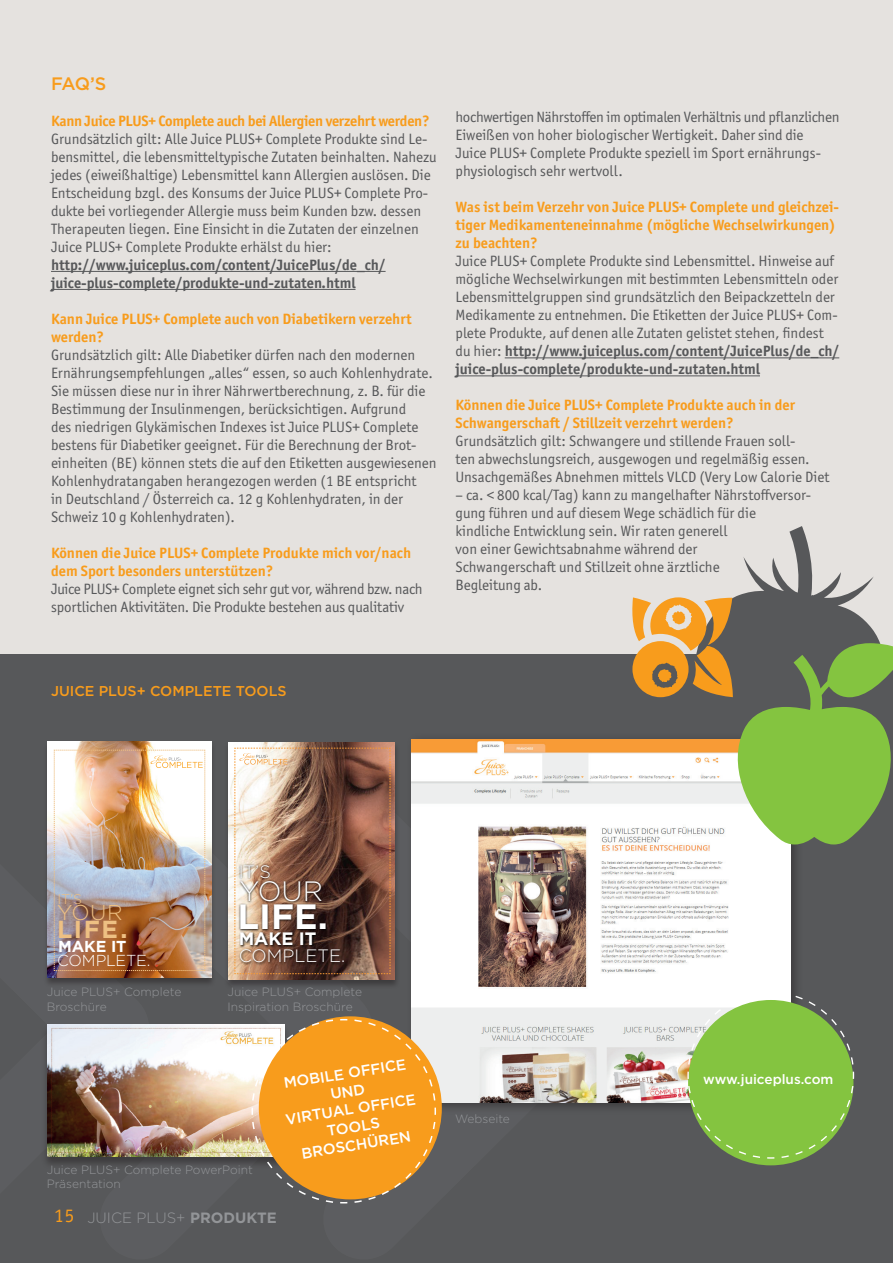
<style>
.page{position:relative;width:893px;height:1263px;background:#e5e2df}
.page>*{position:absolute;margin:0;border:0;box-sizing:border-box;transform-origin:0 0}
.t1{font:700 35.1px "Gotham";color:#fff}
.t2{font:300 28.05px "Gotham";color:#fff}
.t3{font:700 24.6px "Gotham";color:#eec083}
.t4{font:300 21.45px "Gotham";color:#eec083}
.t5{font:300 18px "Gotham";color:#fff}
.t6{font:700 18px "Gotham";color:#fff}
.t7{font:500 18px "Gotham";color:#f89c1c}
.t8{font:300 15.9px "Gotham";letter-spacing:-.015em;color:#fff}
.t9{font:700 15.9px "Gotham";letter-spacing:-.01em;color:#fff}
.t10{font:15px/18px "Officina Sans ITC Pro";color:#57585a}
.t11{font:700 15px/18px "Officina Sans ITC Pro";color:#f89c1c}
.t12{font:700 15px/18px "Officina Sans ITC Pro";color:#57585a}
.t13{font:700 15px "Officina Sans ITC Pro";letter-spacing:-.02em;color:#f89c1c}
.t14{font:500 15px/18px "Gotham";color:#fff;text-align:center}
.t15{font:300 14.85px "Gotham";color:#939598}
.t16{font:500 14.25px "Gotham";color:#f89c1c}
.t17{font:300 13.95px "Gotham";color:#eec083}
.t18{font:500 13.5px "Gotham";color:#fff}
.t19{font:300 12px/14.4px "Gotham";color:#939598}
.s1{font-weight:700}
.s2{font-family:"Officina Sans ITC Pro";font-weight:400;font-size:19.2px;color:#f89c1c}
</style>
<div class="page">
<hr style="left:51px;top:271px;width:335px;height:1px;background:#57585a">
<hr style="left:51px;top:289px;width:305px;height:1px;background:#57585a">
<hr style="left:505px;top:357px;width:334px;height:1px;background:#57585a">
<hr style="left:455px;top:375px;width:305px;height:1px;background:#57585a">
<div style="left:0;top:655px;width:893px;height:608px;background:#57585a"></div>
<svg style="left:735px;top:526px;width:139px;height:71px"></svg>
<div style="left:406px;top:733px;width:397px;height:382px;background:#231f20;opacity:.5"></div>
<img style="left:412px;top:739px;width:379px;height:364px">
<svg style="left:687px;top:991px;width:168px;height:168px;background:#8ab957"></svg>
<div style="left:43px;top:741px;width:174px;height:246px;background:#231f20;opacity:.5"></div>
<img style="left:48px;top:742px;width:163px;height:236px">
<img style="left:54px;top:750px;width:152px;height:221px">
<svg style="left:213px;top:978px;width:4px;height:5px"></svg>
<svg style="left:631px;top:597px;width:262px;height:247px"></svg>
<div style="left:224px;top:742px;width:176px;height:247px;background:#231f20;opacity:.5"></div>
<img style="left:229px;top:742px;width:166px;height:237px">
<svg style="left:234px;top:748px;width:157px;height:226px;background:#92705f"></svg>
<svg style="left:238px;top:863px;width:90px;height:68px;background:#785b4b"></svg>
<svg style="left:238px;top:931px;width:109px;height:34px;background:#593e31"></svg>
<div style="left:42px;top:1024px;width:249px;height:145px;background:#231f20;opacity:.5"></div>
<img style="left:48px;top:1025px;width:203px;height:132px">
<svg style="left:251px;top:1018px;width:186px;height:186px;background:#df9a3a"></svg>
<p class="t7" style="left:51px;top:72px;width:57px">FAQ’S</p>
<p class="t13" style="left:51px;top:111px;width:380px">Kann Juice PLUS+ Complete auch bei Allergien verzehrt werden?</p>
<p class="t10" style="left:51px;top:130px;width:387px">Grundsätzlich gilt: Alle Juice PLUS+ Complete Produkte sind Le&shy;bensmittel, die lebensmitteltypische Zutaten beinhalten. Nahezu jedes (eiweißhaltige) Lebensmittel kann Allergien auslösen. Die Entscheidung bzgl. des Konsums der Juice PLUS+ Complete Pro&shy;dukte bei vorliegender Allergie muss beim Kunden bzw. dessen Therapeuten liegen. Eine Einsicht in die Zutaten der einzelnen Juice PLUS+ Complete Produkte erhälst du hier:</p>
<p class="t12" style="left:51px;top:256px;width:336px">http://www.juiceplus.com/content/JuicePlus/de_ch/ juice-plus-complete/produkte-und-zutaten.html</p>
<p class="t11" style="left:51px;top:310px;width:362px">Kann Juice PLUS+ Complete auch von Diabetikern verzehrt werden?</p>
<p class="t10" style="left:51px;top:346px;width:387px">Grundsätzlich gilt: Alle Diabetiker dürfen nach den modernen Ernährungsempfehlungen „alles“ essen, so auch Kohlenhydrate.<br>Sie müssen diese nur in ihrer Nährwertberechnung, z. B. für die Bestimmung der Insulinmengen, berücksichtigen. Aufgrund<br>des niedrigen Glykämischen Indexes ist Juice PLUS+ Complete bestens für Diabetiker geeignet. Für die Berechnung der Brot&shy;einheiten (BE) können stets die auf den Etiketten ausgewiesenen Kohlenhydratangaben herangezogen werden (1 BE entspricht<br>in Deutschland / Österreich ca. 12 g Kohlenhydraten, in der Schweiz 10 g Kohlenhydraten).</p>
<p class="t11" style="left:51px;top:544px;width:362px">Können die Juice PLUS+ Complete Produkte mich vor/nach dem Sport besonders unterstützen?</p>
<p class="t10" style="left:51px;top:580px;width:373px">Juice PLUS+ Complete eignet sich sehr gut vor, während bzw. nach sportlichen Aktivitäten. Die Produkte bestehen aus qualitativ</p>
<p class="t10" style="left:455px;top:108px;width:386px">hochwertigen Nährstoffen im optimalen Verhältnis und pflanzlichen Eiweißen von hoher biologischer Wertigkeit. Daher sind die<br>Juice PLUS+ Complete Produkte speziell im Sport ernährungs&shy;physiologisch sehr wertvoll.</p>
<p class="t11" style="left:455px;top:198px;width:385px">Was ist beim Verzehr von Juice PLUS+ Complete und gleichzei&shy;tiger Medikamenteneinnahme (mögliche Wechselwirkungen) zu beachten?</p>
<p class="t10" style="left:455px;top:252px;width:385px">Juice PLUS+ Complete Produkte sind Lebensmittel. Hinweise auf mögliche Wechselwirkungen mit bestimmten Lebensmitteln oder Lebensmittelgruppen sind grundsätzlich den Beipackzetteln der Medikamente zu entnehmen. Die Etiketten der Juice PLUS+ Com&shy;plete Produkte, auf denen alle Zutaten gelistet stehen, findest du hier: <span class="s1">http://www.juiceplus.com/content/JuicePlus/de_ch/ juice-plus-complete/produkte-und-zutaten.html</span></p>
<p class="t11" style="left:455px;top:396px;width:341px">Können die Juice PLUS+ Complete Produkte auch in der<br>Schwangerschaft / Stillzeit verzehrt werden?</p>
<p class="t10" style="left:455px;top:432px;width:376px">Grundsätzlich gilt: Schwangere und stillende Frauen soll-<br>ten abwechslungsreich, ausgewogen und regelmäßig essen.<br>Unsachgemäßes Abnehmen mittels VLCD (Very Low Calorie Diet</p>
<p class="t10" style="left:455px;top:486px;width:357px">– ca. &lt; 800 kcal/Tag) kann zu mangelhafter Nährstoffversor&shy;gung führen und auf diesem Wege schädlich für die kindliche Entwicklung sein. Wir raten generell<br>von einer Gewichtsabnahme während der<br>Schwangerschaft und Stillzeit ohne ärztliche<br>Begleitung ab.</p>
<p class="t16" style="left:51px;top:681px;width:237px">JUICE PLUS+ COMPLETE TOOLS</p>
<p class="t17" style="left:58px;top:890px;width:26px">IT’S</p>
<h3 class="t4" style="left:57px;top:898px;width:67px">YOUR</h3>
<h3 class="t3" style="left:57px;top:913px;width:72px">LIFE.</h3>
<p class="t9" style="left:58px;top:936px;width:70px">MAKE IT</p>
<p class="t8" style="left:57px;top:950px;width:95px">COMPLETE.</p>
<p class="t19" style="left:47px;top:984px;width:136px">Juice PLUS+ Complete<br>Broschüre</p>
<p class="t5" style="left:239px;top:860px;width:34px">IT’S</p>
<h2 class="t2" style="left:239px;top:874px;width:85px">YOUR</h2>
<h1 class="t1" style="left:237px;top:894px;width:92px">LIFE.</h1>
<p class="t6" style="left:239px;top:927px;width:79px">MAKE IT</p>
<p class="t5" style="left:239px;top:944px;width:108px">COMPLETE.</p>
<p class="t19" style="left:228px;top:984px;width:136px">Juice PLUS+ Complete<br>Inspiration Broschüre</p>
<p class="t14" style="left:279px;top:1075px;width:133px;rotate:-9deg">MOBILE OFFICE<br>UND<br>VIRTUAL OFFICE<br>TOOLS<br>BROSCHÜREN</p>
<p class="t19" style="left:47px;top:1162px;width:208px">Juice PLUS+ Complete PowerPoint<br>Präsentation</p>
<p class="t15" style="left:54px;top:1208px;width:224px"><span class="s2">15</span> JUICE PLUS+ <span class="s1">PRODUKTE</span></p>
<p class="t19" style="left:455px;top:1111px;width:56px">Webseite</p>
<p class="t18" style="left:703px;top:1070px;width:132px">www.juiceplus.com</p>
</div>
